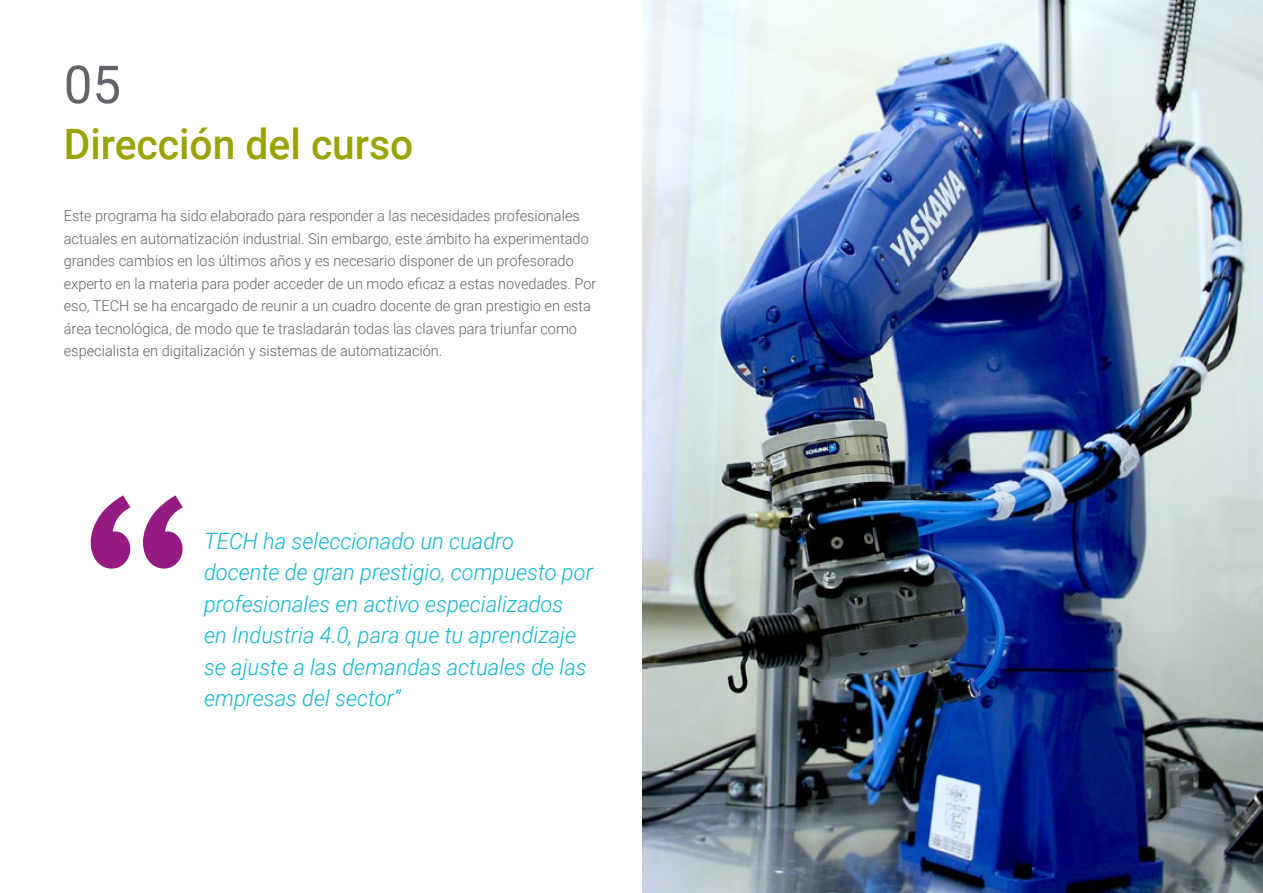
<style>
.page{position:relative;width:1263px;height:893px;background:#fff}
.page>*{position:absolute;margin:0;border:0;box-sizing:border-box;transform-origin:0 0}
.t1{font:52.5px "Roboto";color:#61646a}
.t2{font:500 42px "Roboto";color:#99a303}
.t3{font:italic 300 22.5px/31.5px "Roboto";color:#0fb6cf}
.t4{font:300 15px/22.5px "Roboto";color:#61646a}
</style>
<div class="page">
<img style="left:642px;top:0;width:621px;height:893px">
<svg style="left:91px;top:495px;width:92px;height:74px"></svg>
<h1 class="t1" style="left:64px;top:48px;width:59px">05</h1>
<h2 class="t2" style="left:64px;top:115px;width:351px">Dirección del curso</h2>
<p class="t4" style="left:64px;top:204px;width:534px">Este programa ha sido elaborado para responder a las necesidades profesionales actuales en automatización industrial. Sin embargo, este ámbito ha experimentado grandes cambios en los últimos años y es necesario disponer de un profesorado experto en la materia para poder acceder de un modo eficaz a estas novedades. Por eso, TECH se ha encargado de reunir a un cuadro docente de gran prestigio en esta área tecnológica, de modo que te trasladarán todas las claves para triunfar como especialista en digitalización y sistemas de automatización.</p>
<h3 class="t3" style="left:204px;top:524px;width:390px">TECH ha seleccionado un cuadro docente de gran prestigio, compuesto por profesionales en activo especializados<br>en Industria 4.0, para que tu aprendizaje se ajuste a las demandas actuales de las empresas del sector”</h3>
</div>
